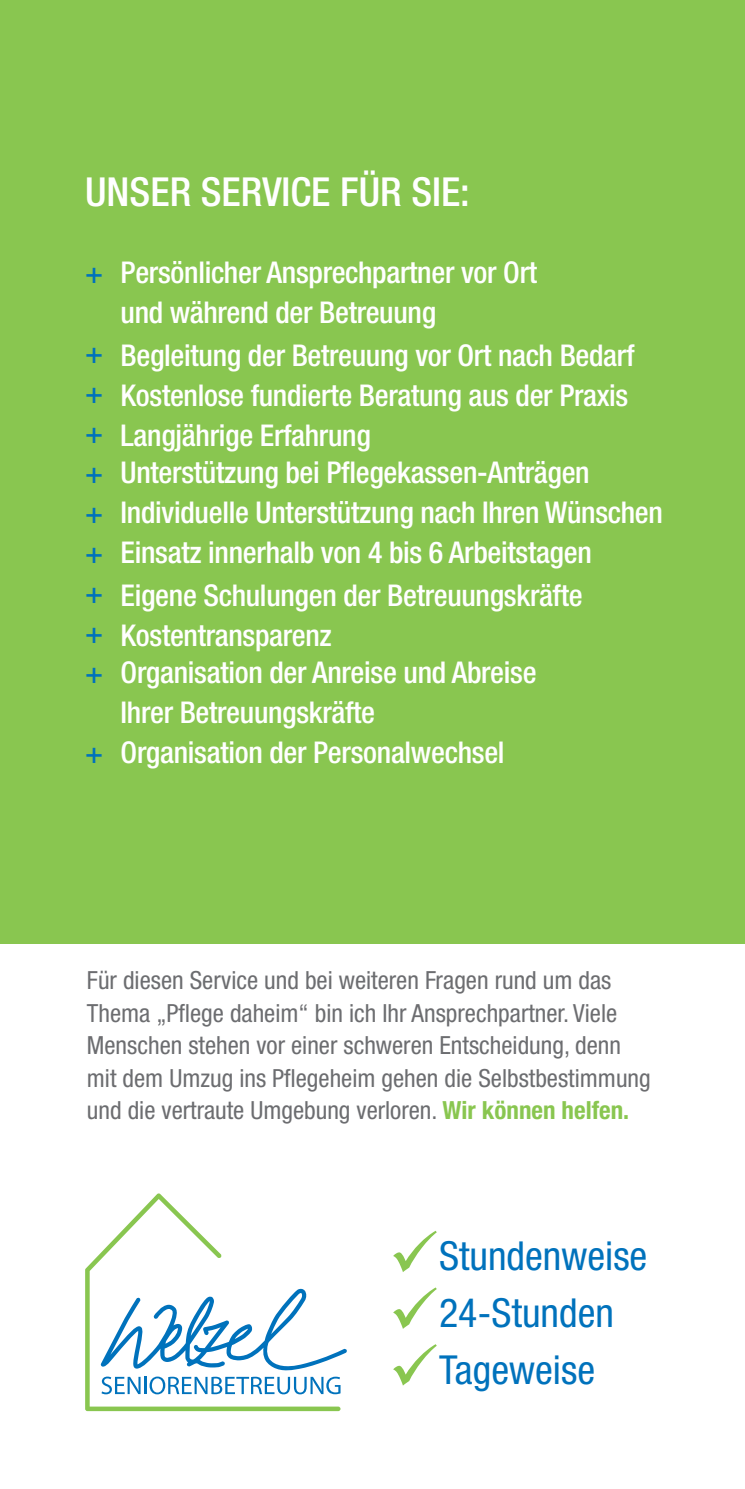
<style>
.page{position:relative;width:745px;height:1489px;background:#fff}
.page>*{position:absolute;margin:0;border:0;box-sizing:border-box;transform-origin:0 0}
.t1{font:condensed 40px "Helvetica Neue LT Pro";color:#0072bc}
.t2{font:500 condensed 40px "Helvetica Neue LT Pro";color:#fff}
.t3{font:500 condensed 30px "Helvetica Neue LT Pro";letter-spacing:-.01em;color:#fff}
.t4{font:condensed 25px/32.5px "Helvetica Neue LT Pro";color:#6c6d70}
.s1{color:#0072bc}
.s2{font-weight:700;color:#89c650}
.s3{color:#89c650}
</style>
<div class="page">
<div style="left:0;top:0;width:744px;height:943px;background:#89c650"></div>
<svg style="left:85px;top:1193px;width:255px;height:217px"></svg>
<svg style="left:101px;top:1288px;width:246px;height:106px"></svg>
<h1 class="t2" style="left:85px;top:168px;width:386px">UNSER SERVICE FÜR SIE:</h1>
<p class="t3" style="left:85px;top:255px;width:453px"><span class="s1">+</span> Persönlicher Ansprechpartner vor Ort</p>
<p class="t3" style="left:120px;top:295px;width:317px">und während der Betreuung</p>
<p class="t3" style="left:85px;top:337px;width:550px"><span class="s1">+</span> Begleitung der Betreuung vor Ort nach Bedarf</p>
<p class="t3" style="left:85px;top:377px;width:544px"><span class="s1">+</span> Kostenlose fundierte Beratung aus der Praxis</p>
<p class="t3" style="left:85px;top:417px;width:287px"><span class="s1">+</span> Langjährige Erfahrung</p>
<p class="t3" style="left:85px;top:454px;width:505px"><span class="s1">+</span> Unterstützung bei Pflegekassen-Anträgen</p>
<p class="t3" style="left:85px;top:494px;width:579px"><span class="s1">+</span> Individuelle Unterstützung nach Ihren Wünschen</p>
<p class="t3" style="left:85px;top:534px;width:508px"><span class="s1">+</span> Einsatz innerhalb von 4 bis 6 Arbeitstagen</p>
<p class="t3" style="left:85px;top:577px;width:498px"><span class="s1">+</span> Eigene Schulungen der Betreuungskräfte</p>
<p class="t3" style="left:85px;top:617px;width:248px"><span class="s1">+</span> Kostentransparenz</p>
<p class="t3" style="left:85px;top:654px;width:452px"><span class="s1">+</span> Organisation der Anreise und Abreise</p>
<p class="t3" style="left:120px;top:694px;width:256px">Ihrer Betreuungskräfte</p>
<p class="t3" style="left:85px;top:734px;width:420px"><span class="s1">+</span> Organisation der Personalwechsel</p>
<p class="t4" style="left:87px;top:963px;width:565px">Für diesen Service und bei weiteren Fragen rund um das Thema „Pflege daheim“ bin ich Ihr Ansprechpartner. Viele Menschen stehen vor einer schweren Entscheidung, denn mit dem Umzug ins Pflegeheim gehen die Selbstbestimmung und die vertraute Umgebung verloren. <span class="s2">Wir können helfen.</span></p>
<h1 class="t1" style="left:388px;top:1232px;width:260px"><span class="s3">✓</span>Stundenweise</h1>
<h1 class="t1" style="left:388px;top:1289px;width:227px"><span class="s3">✓</span>24-Stunden</h1>
<h1 class="t1" style="left:388px;top:1346px;width:208px"><span class="s3">✓</span>Tageweise</h1>
</div>
